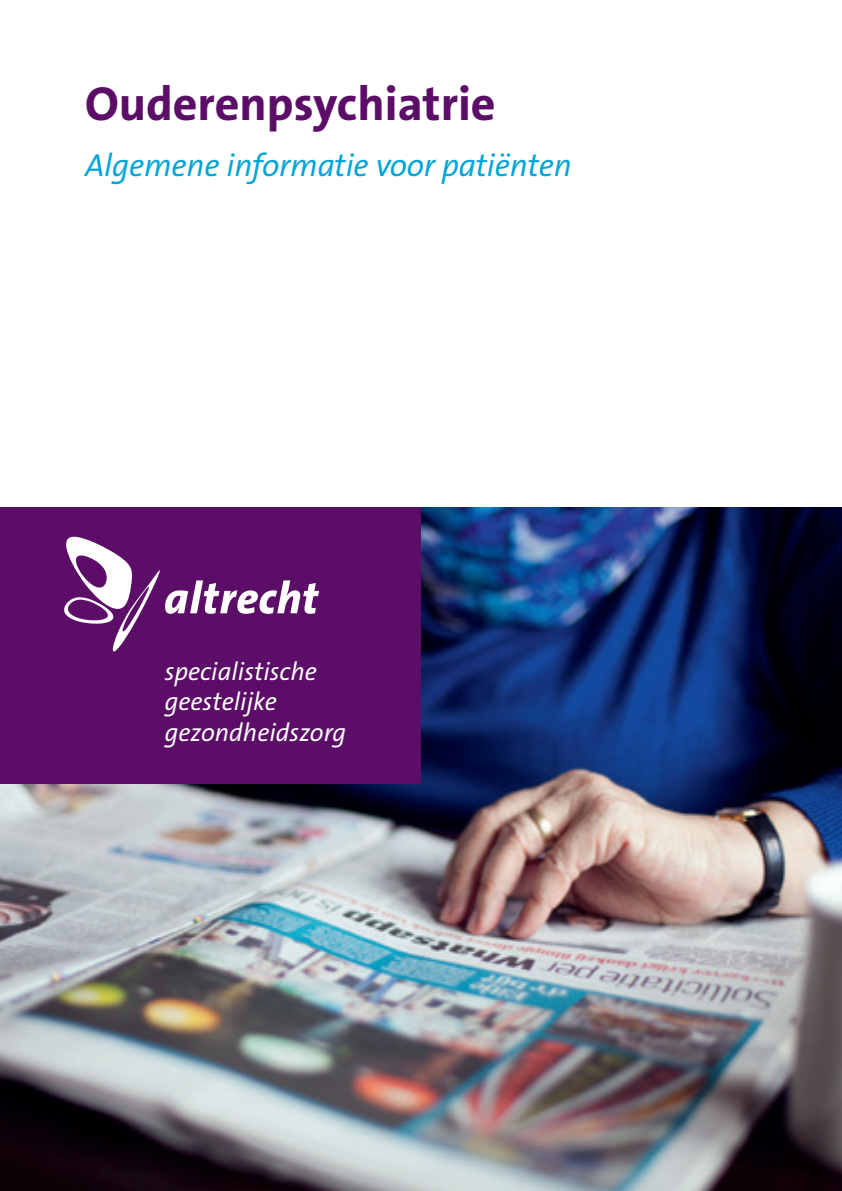
<style>
.page{position:relative;width:842px;height:1191px;background:#fff}
.page>*{position:absolute;margin:0;border:0;box-sizing:border-box;transform-origin:0 0}
.t1{font:700 48px "The Sans Correspondence";color:#5c0d67}
.t2{font:italic 32px "The Sans Correspondence";letter-spacing:-.005em;color:#00a4d9}
.t3{font:italic 25.6px/30.6px "The Sans Correspondence";color:#fff}
</style>
<div class="page">
<img style="left:0;top:507px;width:842px;height:684px">
<div style="left:0;top:507px;width:421px;height:277px;background:#5c0d67"></div>
<svg style="left:64px;top:536px;width:255px;height:116px"></svg>
<h1 class="t1" style="left:85px;top:77px;width:412px">Ouderenpsychiatrie</h1>
<p class="t2" style="left:85px;top:149px;width:488px">Algemene informatie voor patiënten</p>
<p class="t3" style="left:165px;top:657px;width:183px">specialistische geestelijke gezondheidszorg</p>
</div>
